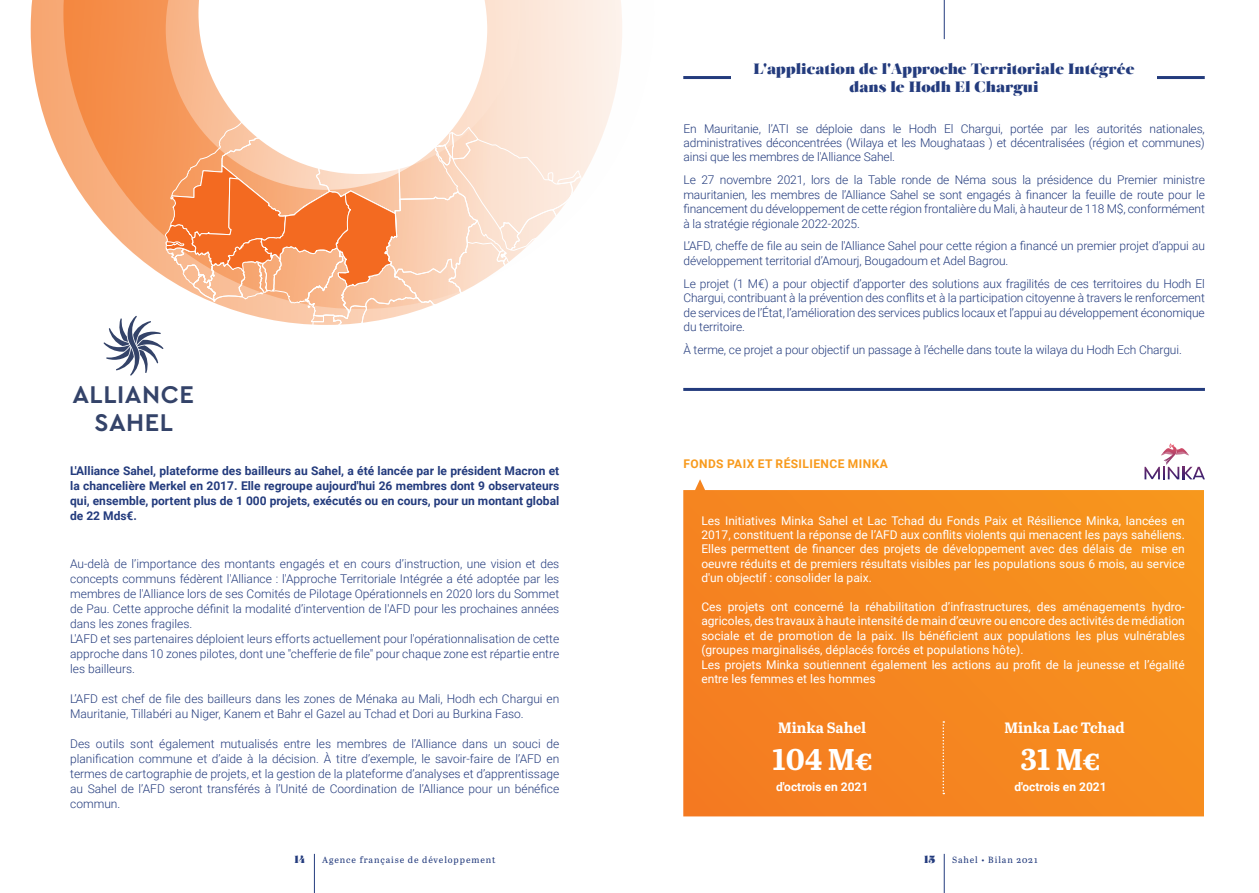
<style>
.page{position:relative;width:1259px;height:893px;background:#fff}
.page>*{position:absolute;margin:0;border:0;box-sizing:border-box;transform-origin:0 0}
.t1{font:700 30px "Abril Text";color:#fff}
.t2{font:700 25.35px/27.9px "Cera";letter-spacing:.02em;color:#344369;text-align:center}
.t3{font:15px/18px "Salome";color:#233b7d;text-align:center}
.t4{font:700 15px "Abril Text";color:#fff}
.t5{font:300 12px/15px "Roboto";letter-spacing:-.01em;color:#233b7d;text-align:justify}
.t6{font:12px/14.4px "Roboto";color:#fff;text-align:justify}
.t7{font:700 12px/15px "Roboto";color:#233b7d;text-align:justify}
.t8{font:700 12px "Roboto";color:#fff}
.t9{font:700 12px "Roboto";letter-spacing:.035em;color:#f89a1c}
.t10{font:10.5px "Salome";color:#233b7d}
.t11{font:9px "Abril Text";letter-spacing:.1em;color:#233b7d}
</style>
<div class="page">
<hr style="left:944px;top:854px;width:1px;height:39px;background:#233b7d">
<hr style="left:314px;top:854px;width:1px;height:39px;background:#233b7d">
<svg style="left:31px;top:0;width:32px;height:164px"></svg>
<svg style="left:63px;top:0;width:559px;height:223px"></svg>
<svg style="left:103px;top:112px;width:491px;height:264px"></svg>
<hr style="left:683px;top:76px;width:521px;height:3px;background:#233b7d">
<hr style="left:683px;top:388px;width:522px;height:3px;background:#233b7d">
<hr style="left:944px;top:0;width:1px;height:39px;background:#233b7d">
<div style="left:731px;top:56px;width:425px;height:44px;background:#fff"></div>
<svg style="left:683px;top:479px;width:521px;height:337px;background:#f58c26"></svg>
<svg style="left:1144px;top:467px;width:61px;height:12px"></svg>
<svg style="left:1161px;top:446px;width:28px;height:15px"></svg>
<svg style="left:942px;top:721px;width:2px;height:73px"></svg>
<p class="t2" style="left:72px;top:379px;width:123px">ALLIANCE<br>SAHEL</p>
<p class="t7" style="left:70px;top:462px;width:491px">L'Alliance Sahel, plateforme des bailleurs au Sahel, a été lancée par le président Macron et la chancelière Merkel en 2017. Elle regroupe aujourd'hui 26 membres dont 9 observateurs qui, ensemble, portent plus de 1 000 projets, exécutés ou en cours, pour un montant global de 22 Mds€.</p>
<p class="t5" style="left:70px;top:555px;width:490px">Au-delà de l’importance des montants engagés et en cours d’instruction, une vision et des concepts communs fédèrent l'Alliance : l'Approche Territoriale Intégrée a été adoptée par les membres de l'Alliance lors de ses Comités de Pilotage Opérationnels en 2020 lors du Sommet de Pau. Cette approche définit la modalité d’intervention de l'AFD pour les prochaines années dans les zones fragiles.</p>
<p class="t5" style="left:70px;top:630px;width:490px">L'AFD et ses partenaires déploient leurs efforts actuellement pour l'opérationnalisation de cette approche dans 10 zones pilotes, dont une "chefferie de file" pour chaque zone est répartie entre les bailleurs.</p>
<p class="t5" style="left:70px;top:690px;width:490px">L’AFD est chef de file des bailleurs dans les zones de Ménaka au Mali, Hodh ech Chargui en<br>Mauritanie, Tillabéri au Niger, Kanem et Bahr el Gazel au Tchad et Dori au Burkina Faso.</p>
<p class="t5" style="left:70px;top:735px;width:490px">Des outils sont également mutualisés entre les membres de l’Alliance dans un souci de planification commune et d’aide à la décision. À titre d’exemple, le savoir-faire de l’AFD en termes de cartographie de projets, et la gestion de la plateforme d’analyses et d’apprentissage au Sahel de l’AFD seront transférés à l’Unité de Coordination de l’Alliance pour un bénéfice commun.</p>
<p class="t3" style="left:753px;top:60px;width:382px">L'application de l'Approche Territoriale Intégrée dans le Hodh El Chargui</p>
<p class="t5" style="left:683px;top:121px;width:523px;line-height:14.4px">En Mauritanie, l’ATI se déploie dans le Hodh El Chargui, portée par les autorités nationales, administratives déconcentrées (Wilaya et les Moughataas ) et décentralisées (région et communes) ainsi que les membres de l'Alliance Sahel.</p>
<p class="t5" style="left:683px;top:172px;width:523px;line-height:14.4px">Le 27 novembre 2021, lors de la Table ronde de Néma sous la présidence du Premier ministre mauritanien, les membres de l’Alliance Sahel se sont engagés à financer la feuille de route pour le financement du développement de cette région frontalière du Mali, à hauteur de 118 M$, conformément à la stratégie régionale 2022-2025.</p>
<p class="t5" style="left:683px;top:239px;width:523px;line-height:14.4px">L’AFD, cheffe de file au sein de l'Alliance Sahel pour cette région a financé un premier projet d’appui au développement territorial d’Amourj, Bougadoum et Adel Bagrou.</p>
<p class="t5" style="left:683px;top:276px;width:523px;line-height:14.4px">Le projet (1 M€) a pour objectif d’apporter des solutions aux fragilités de ces territoires du Hodh El Chargui, contribuant à la prévention des conflits et à la participation citoyenne à travers le renforcement de services de l’État, l’amélioration des services publics locaux et l’appui au développement économique du territoire.</p>
<p class="t5" style="left:683px;top:342px;width:500px">À terme, ce projet a pour objectif un passage à l’échelle dans toute la wilaya du Hodh Ech Chargui.</p>
<p class="t9" style="left:683px;top:455px;width:206px">FONDS PAIX ET RÉSILIENCE MINKA</p>
<p class="t6" style="left:701px;top:513px;width:485px">Les Initiatives Minka Sahel et Lac Tchad du Fonds Paix et Résilience Minka, lancées en 2017, constituent la réponse de l’AFD aux conflits violents qui menacent les pays sahéliens.<br>Elles permettent de financer des projets de développement avec des délais de mise en oeuvre réduits et de premiers résultats visibles par les populations sous 6 mois, au service d'un objectif : consolider la paix.</p>
<p class="t6" style="left:701px;top:599px;width:485px">Ces projets ont concerné la réhabilitation d’infrastructures, des aménagements hydro&shy;agricoles, des travaux à haute intensité de main d’œuvre ou encore des activités de médiation sociale et de promotion de la paix. Ils bénéficient aux populations les plus vulnérables (groupes marginalisés, déplacés forcés et populations hôte).</p>
<p class="t6" style="left:701px;top:657px;width:485px">Les projets Minka soutiennent également les actions au profit de la jeunesse et l’égalité entre les femmes et les hommes</p>
<p class="t4" style="left:778px;top:716px;width:89px">Minka Sahel</p>
<p class="t4" style="left:1004px;top:716px;width:122px">Minka Lac Tchad</p>
<p class="t1" style="left:772px;top:737px;width:102px">104 M€</p>
<p class="t1" style="left:1020px;top:737px;width:81px">31 M€</p>
<p class="t8" style="left:776px;top:778px;width:94px">d'octrois en 2021</p>
<p class="t8" style="left:1014px;top:778px;width:94px">d'octrois en 2021</p>
<p class="t10" style="left:294px;top:853px;width:12px">14</p>
<p class="t11" style="left:322px;top:853px;width:175px">Agence française de développement</p>
<p class="t10" style="left:924px;top:853px;width:13px">15</p>
<p class="t11" style="left:952px;top:853px;width:87px">Sahel • Bilan 2021</p>
</div>
